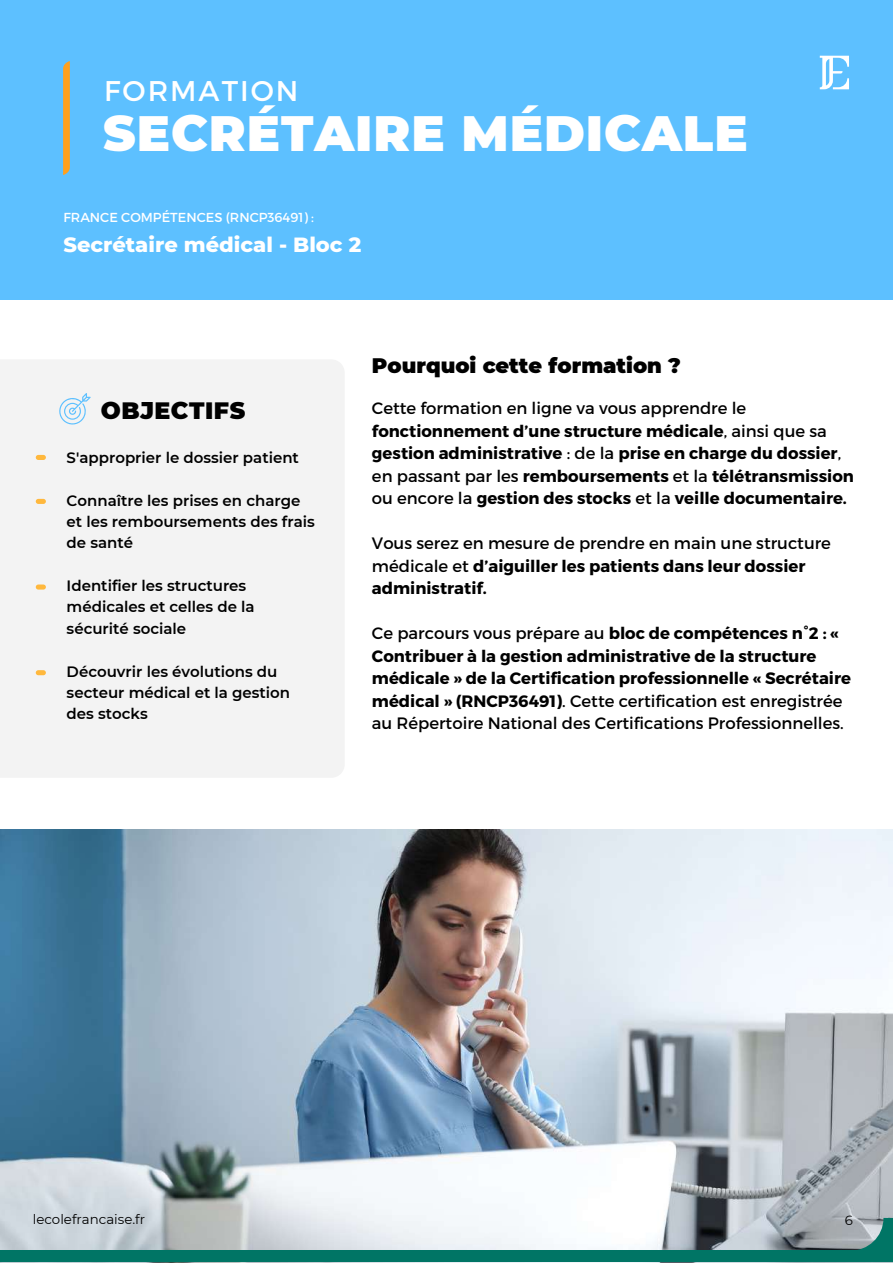
<style>
.page{position:relative;width:893px;height:1264px;background:#fff}
.page>*{position:absolute;margin:0;border:0;box-sizing:border-box;transform-origin:0 0}
.t1{font:900 49.5px "Montserrat";letter-spacing:.02em;color:#fff}
.t2{font:28.5px "Montserrat";letter-spacing:.07em;color:#fff}
.t3{font:900 23.7px "Montserrat";letter-spacing:.025em;color:#000}
.t4{font:900 21px "Montserrat";color:#000}
.t5{font:800 21px "Montserrat";color:#fff}
.t6{font:700 16.5px/22.5px "Montserrat";color:#000}
.t7{font:16.5px/22.5px "Montserrat";color:#000}
.t8{font:600 15px/21.3px "Montserrat";color:#000}
.t9{font:13.35px "Montserrat";color:#000}
.t10{font:13.05px "Montserrat";color:#fff}
.s1{font-weight:400}
.s2{font-weight:700}
</style>
<div class="page">
<div style="left:0;top:0;width:892px;height:299px;background:#5dc0ff"></div>
<div style="left:0;top:360px;width:344px;height:417px;background:#f3f3f3"></div>
<img style="left:0;top:829px;width:892px;height:421px">
<svg style="left:819px;top:56px;width:30px;height:33px"></svg>
<svg style="left:63px;top:61px;width:7px;height:114px"></svg>
<svg style="left:59px;top:393px;width:32px;height:31px"></svg>
<svg style="left:830px;top:1217px;width:62px;height:33px;background:#81a0a0"></svg>
<div style="left:0;top:1250px;width:892px;height:12px;background:#007565"></div>
<div style="left:36px;top:455px;width:10px;height:5px;background:#ffb83d;border-radius:3px"></div>
<div style="left:36px;top:584px;width:10px;height:5px;background:#ffb83d;border-radius:3px"></div>
<div style="left:36px;top:499px;width:10px;height:5px;background:#ffb83d;border-radius:3px"></div>
<div style="left:36px;top:670px;width:10px;height:5px;background:#ffb83d;border-radius:3px"></div>
<h2 class="t2" style="left:104px;top:72px;width:196px">FORMATION</h2>
<h1 class="t1" style="left:103px;top:103px;width:646px">SECRÉTAIRE MÉDICALE</h1>
<p class="t10" style="left:63px;top:209px;width:252px">FRANCE COMPÉTENCES (RNCP36491) :</p>
<p class="t5" style="left:63px;top:231px;width:299px">Secrétaire médical - Bloc 2</p>
<h3 class="t3" style="left:101px;top:396px;width:146px">OBJECTIFS</h3>
<p class="t8" style="left:67px;top:447px;width:234px">S'approprier le dossier patient</p>
<p class="t8" style="left:67px;top:489px;width:250px">Connaître les prises en charge et les remboursements des frais de santé</p>
<p class="t8" style="left:67px;top:575px;width:189px">Identifier les structures médicales et celles de la sécurité sociale</p>
<p class="t8" style="left:67px;top:660px;width:225px">Découvrir les évolutions du secteur médical et la gestion des stocks</p>
<p class="t4" style="left:372px;top:353px;width:310px">Pourquoi cette formation ?</p>
<p class="t6" style="left:372px;top:396px;width:483px"><span class="s1">Cette formation en ligne va vous apprendre le </span>fonctionnement d’une structure médicale<span class="s1">, ainsi que sa </span>gestion administrative <span class="s1">: de la</span> prise en charge du dossier<span class="s1">, en passant par les</span> remboursements <span class="s1">et la</span> télétransmission <span class="s1">ou encore la</span> gestion des stocks <span class="s1">et la</span> veille documentaire.</p>
<p class="t7" style="left:372px;top:531px;width:460px">Vous serez en mesure de prendre en main une structure médicale et <span class="s2">d’aiguiller les patients dans leur dossier administratif.</span></p>
<p class="t6" style="left:372px;top:621px;width:480px"><span class="s1">Ce parcours vous prépare au</span> bloc de compétences n°2 : « Contribuer à la gestion administrative de la structure médicale » de la Certification professionnelle « Secrétaire médical » (RNCP36491)<span class="s1">. Cette certification est enregistrée au Répertoire National des Certifications Professionnelles.</span></p>
<p class="t9" style="left:33px;top:1211px;width:114px">lecolefrancaise.fr</p>
<p class="t9" style="left:844px;top:1211px;width:10px">6</p>
</div>
